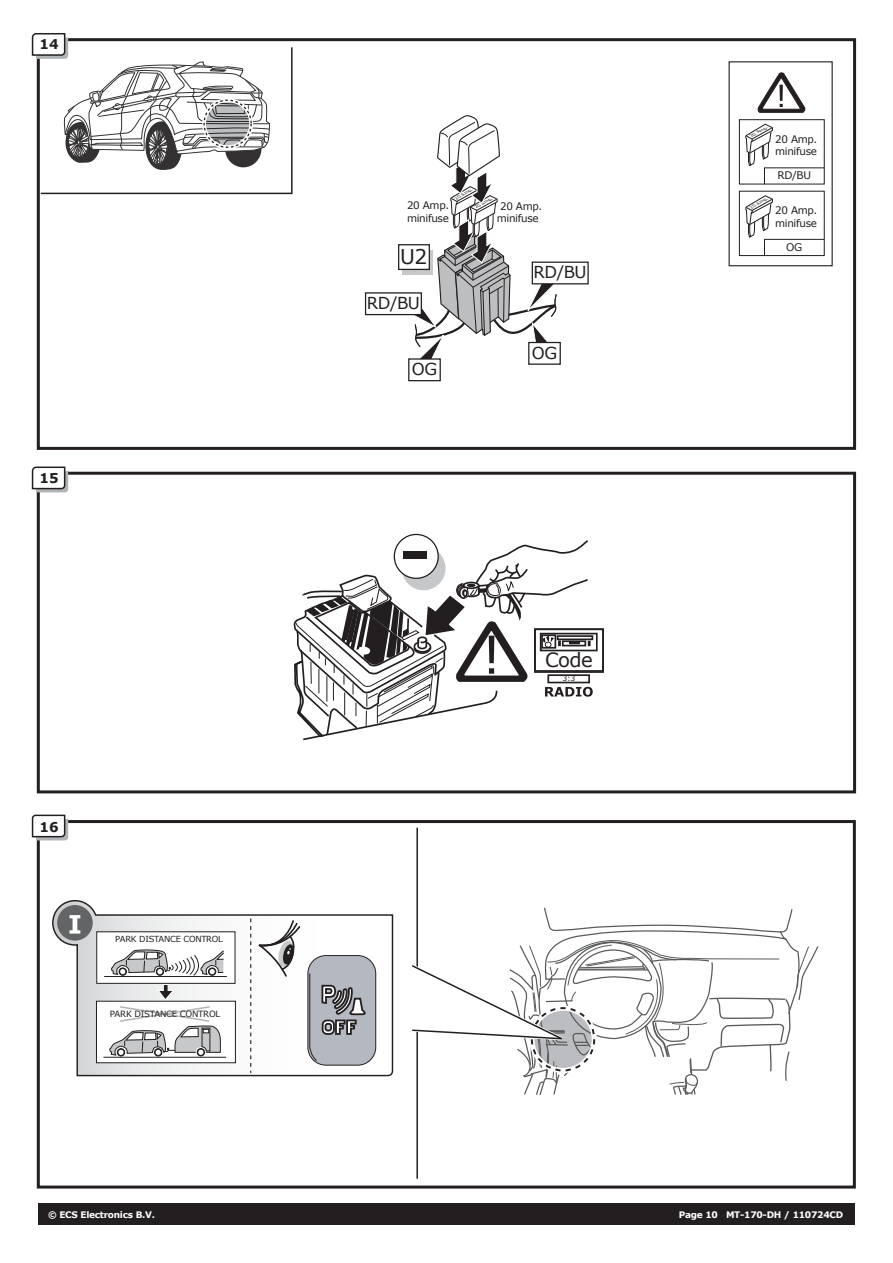
<style>
.page{position:relative;width:893px;height:1263px;background:#fff}
.page>*{position:absolute;margin:0;border:0;box-sizing:border-box;transform-origin:0 0}
.t1{font:52.35px "Verdana";color:#231f20}
.t2{font:20.25px "Verdana";color:#231f20}
.t3{font:19.65px "Verdana";color:#231f20}
.t4{font:16.5px "Verdana";letter-spacing:-.03em;color:#231f20}
.t5{font:700 13.5px "Verdana";color:#231f20}
.t6{font:10.5px "Verdana";color:#231f20}
.t7{font:10.35px/12.5px "Verdana";letter-spacing:-.03em;color:#231f20}
.t8{font:700 9px "Verdana";letter-spacing:-.03em;color:#fff}
.t9{font:8.55px "Verdana";letter-spacing:-.03em;color:#231f20}
.t10{font:8.4px "Verdana";letter-spacing:-.03em;color:#231f20}
.t11{font:7.65px "Verdana";color:#231f20}
.t12{font:italic 3.9px "Verdana";color:#231f20;scale:1.22 1}
</style>
<div class="page">
<div style="left:38px;top:1203px;width:817px;height:21px;background:#231f20"></div>
<div style="left:37px;top:38px;width:819px;height:412px;border:3px solid #231f20"></div>
<div style="left:37px;top:472px;width:819px;height:321px;border:3px solid #231f20"></div>
<svg style="left:31px;top:466px;width:37px;height:26px"></svg>
<div style="left:37px;top:820px;width:819px;height:368px;border:3px solid #231f20"></div>
<svg style="left:31px;top:814px;width:37px;height:26px"></svg>
<div style="left:408px;top:358px;width:33px;height:23px;background:#fff;border:1px solid #231f20"></div>
<svg style="left:528px;top:363px;width:33px;height:2px"></svg>
<div style="left:365px;top:292px;width:57px;height:23px;background:#fff;border:1px solid #231f20"></div>
<svg style="left:408px;top:115px;width:155px;height:248px"></svg>
<div style="left:532px;top:262px;width:57px;height:22px;background:#fff;border:1px solid #231f20"></div>
<div style="left:739px;top:119px;width:86px;height:65px;border:1px solid #231f20"></div>
<div style="left:739px;top:191px;width:86px;height:65px;border:1px solid #231f20"></div>
<svg style="left:745px;top:72px;width:80px;height:184px"></svg>
<svg style="left:779px;top:85px;width:4px;height:16px"></svg>
<div style="left:402px;top:250px;width:31px;height:25px;background:#c7c8ca"></div>
<div style="left:398px;top:244px;width:32px;height:26px;background:#fff;border:1px solid #231f20"></div>
<div style="left:534px;top:628px;width:70px;height:44px;border:2px solid #231f20"></div>
<div style="left:540px;top:633px;width:58px;height:18px;border:2px solid #231f20"></div>
<svg style="left:394px;top:534px;width:44px;height:44px"></svg>
<svg style="left:293px;top:539px;width:300px;height:202px"></svg>
<svg style="left:52px;top:900px;width:342px;height:177px"></svg>
<div style="left:57px;top:905px;width:36px;height:36px;background:#636466;border-radius:50%"></div>
<svg style="left:70px;top:915px;width:10px;height:18px"></svg>
<svg style="left:259px;top:920px;width:41px;height:57px"></svg>
<div style="left:308px;top:955px;width:68px;height:110px;background:#b4b8c0;border-radius:18px"></div>
<div style="left:307px;top:955px;width:69px;height:110px;border:1px solid #231f20;border-radius:18px"></div>
<svg style="left:309px;top:943px;width:56px;height:118px"></svg>
<div style="left:96px;top:1001px;width:139px;height:62px;background:#fff"></div>
<div style="left:96px;top:1001px;width:140px;height:62px;border:1px solid #231f20"></div>
<div style="left:97px;top:932px;width:138px;height:51px;background:#fff"></div>
<div style="left:96px;top:931px;width:139px;height:53px;border:1px solid #231f20"></div>
<hr style="left:104px;top:976px;width:123px;height:1px;background:#231f20">
<svg style="left:111px;top:949px;width:113px;height:27px"></svg>
<div style="left:196px;top:1047px;width:10px;height:10px;border:1px solid #fff;border-radius:50%"></div>
<div style="left:153px;top:1047px;width:10px;height:10px;border:1px solid #fff;border-radius:50%"></div>
<div style="left:116px;top:1047px;width:10px;height:10px;border:1px solid #fff;border-radius:50%"></div>
<svg style="left:109px;top:984px;width:112px;height:72px"></svg>
<hr style="left:103px;top:1057px;width:123px;height:1px;background:#231f20">
<svg style="left:250px;top:918px;width:1px;height:155px"></svg>
<hr style="left:416px;top:828px;width:2px;height:351px;background:#231f20">
<svg style="left:408px;top:789px;width:411px;height:310px"></svg>
<svg style="left:31px;top:33px;width:262px;height:162px"></svg>
<svg style="left:204px;top:100px;width:47px;height:47px;background:#969799"></svg>
<div style="left:202px;top:98px;width:51px;height:51px;border:4px solid #fff;border-radius:50%"></div>
<div style="left:203px;top:100px;width:49px;height:48px;border:1px dashed #231f20;border-radius:50%"></div>
<h3 class="t5" style="left:39px;top:35px;width:21px">14</h3>
<h3 class="t5" style="left:39px;top:468px;width:21px">15</h3>
<h3 class="t5" style="left:39px;top:817px;width:21px">16</h3>
<p class="t10" style="left:115px;top:933px;width:109px">PARK DISTANCE CONTROL</p>
<p class="t9" style="left:110px;top:1008px;width:112px">PARK DISTANCE CONTROL</p>
<p class="t12" style="left:455px;top:196px;width:18px;rotate:-29deg">20 Amp.</p>
<p class="t12" style="left:475px;top:205px;width:18px;rotate:-29deg">20 Amp.</p>
<p class="t7" style="left:407px;top:199px;width:44px">20 Amp. minifuse</p>
<p class="t7" style="left:497px;top:200px;width:47px;text-align:center">20 Amp. minifuse</p>
<h2 class="t2" style="left:400px;top:243px;width:29px">U2</h2>
<h3 class="t4" style="left:367px;top:292px;width:55px">RD/BU</h3>
<h3 class="t4" style="left:412px;top:358px;width:27px">OG</h3>
<h3 class="t4" style="left:534px;top:261px;width:55px">RD/BU</h3>
<h3 class="t4" style="left:532px;top:341px;width:27px">OG</h3>
<h1 class="t1" style="left:481px;top:619px;width:22px">!</h1>
<h3 class="t3" style="left:545px;top:646px;width:49px">Code</h3>
<p class="t11" style="left:562px;top:673px;width:14px">3:3</p>
<p class="t12" style="left:750px;top:133px;width:18px;rotate:-29deg">20 Amp.</p>
<p class="t7" style="left:775px;top:133px;width:44px">20 Amp. minifuse</p>
<p class="t6" style="left:777px;top:168px;width:35px">RD/BU</p>
<p class="t7" style="left:775px;top:204px;width:44px">20 Amp. minifuse</p>
<p class="t12" style="left:750px;top:205px;width:18px;rotate:-29deg">20 Amp.</p>
<p class="t6" style="left:786px;top:239px;width:18px">OG</p>
<p class="t8" style="left:48px;top:1208px;width:108px">© ECS Electronics B.V.</p>
<p class="t8" style="left:679px;top:1208px;width:166px">Page 10 MT-170-DH / 110724CD</p>
</div>
